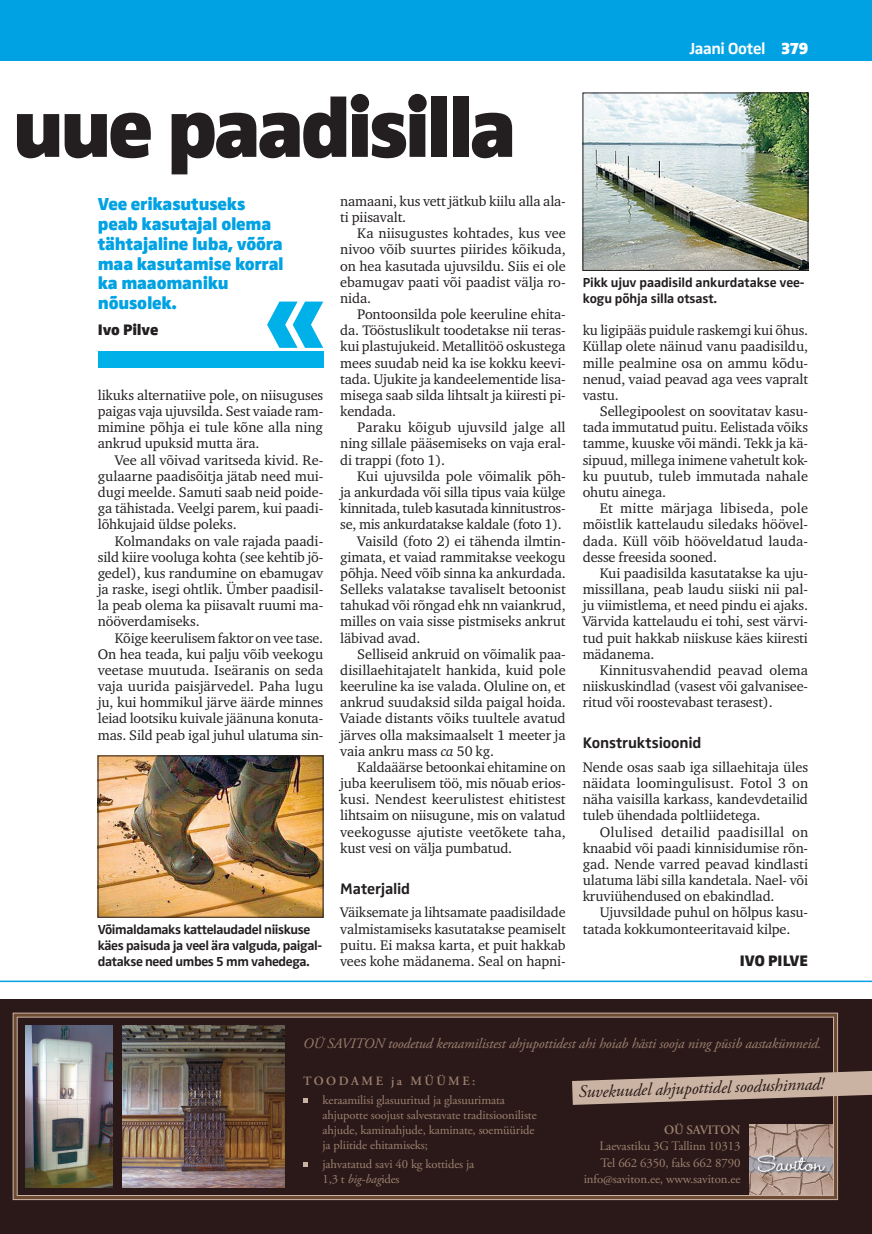
<style>
.page{position:relative;width:872px;height:1234px;background:#fff}
.page>*{position:absolute;margin:0;border:0;box-sizing:border-box;transform-origin:0 0}
.t1{font:900 85.5px "Zwo Pro";letter-spacing:-.05em;color:#231f20}
.t2{font:900 18px/19.8px "Zwo Pro";letter-spacing:-.015em;color:#00a2e3}
.t3{font:italic 17.55px "Adobe Garamond Pro";color:#2b1919}
.t4{font:700 16.5px "Zwo Pro";letter-spacing:-.02em;color:#fff}
.t5{font:700 15.75px "Zwo Pro";letter-spacing:-.01em;color:#231f20}
.t6{font:900 15.75px "Zwo Pro";letter-spacing:-.01em;color:#231f20}
.t7{font:italic 14.4px "Adobe Garamond Pro";letter-spacing:-.01em;color:#9c816e}
.t8{font:14.25px/16.2px "Charter ITC";letter-spacing:-.01em;color:#231f20;text-align:justify}
.t9{font:700 13.5px/16.2px "Zwo Pro";letter-spacing:-.03em;color:#231f20}
.t10{font:700 13.5px/16.2px "Zwo Pro";letter-spacing:-.01em;color:#231f20}
.t11{font:12.75px/16.5px "Adobe Garamond Pro";letter-spacing:-.01em;color:#9c816e;text-align:right}
.t12{font:600 12.75px "Adobe Garamond Pro";letter-spacing:-.01em;color:#9c816e}
.t13{font:12.6px/15px "Adobe Garamond Pro";letter-spacing:-.01em;color:#9c816e}
.t14{font:600 12.6px "Adobe Garamond Pro";letter-spacing:.2em;color:#9c816e}
.s1{font-style:italic}
.s2{font-weight:900}
</style>
<div class="page">
<div style="left:0;top:0;width:872px;height:60px;background:#00a2e3"></div>
<hr style="left:0;top:980px;width:872px;height:1px;background:#00a2e3">
<div style="left:0;top:999px;width:872px;height:234px;background:#2b1919"></div>
<svg style="left:15px;top:1014px;width:821px;height:183px;background:#84644f"></svg>
<div style="left:13px;top:1012px;width:825px;height:187px;border:1px solid #cab3a2"></div>
<div style="left:17px;top:1016px;width:816px;height:179px;background:#2b1919"></div>
<img style="left:749px;top:1124px;width:82px;height:69px">
<svg style="left:303px;top:1098px;width:5px;height:4px"></svg>
<svg style="left:303px;top:1162px;width:5px;height:5px"></svg>
<svg style="left:572px;top:1065px;width:300px;height:39px"></svg>
<img style="left:123px;top:1025px;width:161px;height:161px">
<img style="left:26px;top:1025px;width:86px;height:161px">
<div style="left:17px;top:1016px;width:816px;height:179px;border:1px solid #cab3a2"></div>
<img style="left:100px;top:757px;width:221px;height:158px">
<div style="left:98px;top:755px;width:225px;height:162px;border:1px solid #231f20"></div>
<img style="left:585px;top:95px;width:221px;height:173px">
<div style="left:583px;top:93px;width:225px;height:177px;border:1px solid #231f20"></div>
<svg style="left:267px;top:301px;width:56px;height:47px"></svg>
<div style="left:98px;top:351px;width:225px;height:16px;background:#00b0e8"></div>
<h1 class="t1" style="left:13px;top:77px;width:506px">uue paadisilla</h1>
<p class="t2" style="left:98px;top:194px;width:187px">Vee erikasutuseks peab kasutajal olema tähtajaline luba, võõra maa kasutamise korral ka maaomaniku nõusolek.</p>
<p class="t6" style="left:98px;top:320px;width:62px">Ivo Pilve</p>
<p class="t8" style="left:98px;top:387px;width:227px">likuks alternatiive pole, on niisuguses paigas vaja ujuvsilda. Sest vaiade ram&shy;mimine põhja ei tule kõne alla ning ankrud upuksid mutta ära.</p>
<p class="t8" style="left:98px;top:451px;width:227px;text-indent:17px">Vee all võivad varitseda kivid. Re&shy;gulaarne paadisõitja jätab need mui&shy;dugi meelde. Samuti saab neid poide&shy;ga tähistada. Veelgi parem, kui paadi&shy;lõhkujaid üldse poleks.</p>
<p class="t8" style="left:98px;top:532px;width:227px;text-indent:17px">Kolmandaks on vale rajada paadi&shy;sild kiire vooluga kohta (see kehtib jõ&shy;gedel), kus randumine on ebamugav ja raske, isegi ohtlik. Ümber paadisil&shy;la peab olema ka piisavalt ruumi ma&shy;nööverdamiseks.</p>
<p class="t8" style="left:98px;top:629px;width:227px;text-indent:17px">Kõige keerulisem faktor on vee tase.<br>On hea teada, kui palju võib veekogu veetase muutuda. Iseäranis on seda vaja uurida paisjärvedel. Paha lugu ju, kui hommikul järve äärde minnes leiad lootsiku kuivale jäänuna konuta&shy;mas. Sild peab igal juhul ulatuma sin-</p>
<p class="t9" style="left:98px;top:921px;width:226px">Võimaldamaks kattelaudadel niiskuse käes paisuda ja veel ära valguda, paigal&shy;datakse need umbes 5 mm vahedega.</p>
<p class="t8" style="left:340px;top:193px;width:227px">namaani, kus vett jätkub kiilu alla ala&shy;ti piisavalt.</p>
<p class="t8" style="left:340px;top:225px;width:227px;text-indent:17px">Ka niisugustes kohtades, kus vee nivoo võib suurtes piirides kõikuda, on hea kasutada ujuvsildu. Siis ei ole ebamugav paati või paadist välja ro&shy;nida.</p>
<p class="t8" style="left:340px;top:306px;width:227px;text-indent:17px">Pontoonsilda pole keeruline ehita&shy;da. Tööstuslikult toodetakse nii teras&shy;kui plastujukeid. Metallitöö oskustega mees suudab neid ka ise kokku keevi&shy;tada. Ujukite ja kandeelementide lisa&shy;misega saab silda lihtsalt ja kiiresti pi&shy;kendada.</p>
<p class="t8" style="left:340px;top:419px;width:227px;text-indent:17px">Paraku kõigub ujuvsild jalge all ning sillale pääsemiseks on vaja eral&shy;di trappi (foto 1).</p>
<p class="t8" style="left:357px;top:467px;width:210px">Kui ujuvsilda pole võimalik põh-</p>
<p class="t8" style="left:340px;top:484px;width:227px">ja ankurdada või silla tipus vaia külge</p>
<p class="t8" style="left:340px;top:500px;width:227px">kinnitada, tuleb kasutada kinnitustros-</p>
<p class="t8" style="left:340px;top:516px;width:223px">se, mis ankurdatakse kaldale (foto 1).</p>
<p class="t8" style="left:357px;top:532px;width:210px">Vaisild (foto 2) ei tähenda ilmtin-</p>
<p class="t8" style="left:340px;top:548px;width:227px">gimata, et vaiad rammitakse veekogu</p>
<p class="t8" style="left:340px;top:564px;width:227px">põhja. Need võib sinna ka ankurdada.</p>
<p class="t8" style="left:340px;top:581px;width:227px">Selleks valatakse tavaliselt betoonist</p>
<p class="t8" style="left:340px;top:597px;width:227px">tahukad või rõngad ehk nn vaiankrud,</p>
<p class="t8" style="left:340px;top:613px;width:227px">milles on vaia sisse pistmiseks ankrut</p>
<p class="t8" style="left:340px;top:629px;width:82px">läbivad avad.</p>
<p class="t8" style="left:357px;top:645px;width:210px">Selliseid ankruid on võimalik paa-</p>
<p class="t8" style="left:340px;top:661px;width:227px">disillaehitajatelt hankida, kuid pole</p>
<p class="t8" style="left:340px;top:678px;width:227px">keeruline ka ise valada. Oluline on, et</p>
<p class="t8" style="left:340px;top:694px;width:227px">ankrud suudaksid silda paigal hoida.</p>
<p class="t8" style="left:340px;top:710px;width:227px">Vaiade distants võiks tuultele avatud</p>
<p class="t8" style="left:340px;top:726px;width:227px">järves olla maksimaalselt 1 meeter ja</p>
<p class="t8" style="left:340px;top:742px;width:155px">vaia ankru mass <span class="s1">ca</span> 50 kg.</p>
<p class="t8" style="left:357px;top:758px;width:210px">Kaldaäärse betoonkai ehitamine on</p>
<p class="t8" style="left:340px;top:774px;width:227px">juba keerulisem töö, mis nõuab erios-</p>
<p class="t8" style="left:340px;top:791px;width:227px">kusi. Nendest keerulistest ehitistest</p>
<p class="t8" style="left:340px;top:807px;width:227px">lihtsaim on niisugune, mis on valatud</p>
<p class="t8" style="left:340px;top:823px;width:227px">veekogusse ajutiste veetõkete taha,</p>
<p class="t8" style="left:340px;top:839px;width:173px">kust vesi on välja pumbatud.</p>
<p class="t5" style="left:340px;top:879px;width:71px">Materjalid</p>
<p class="t8" style="left:340px;top:904px;width:227px">Väiksemate ja lihtsamate paadisildade valmistamiseks kasutatakse peamiselt puitu. Ei maksa karta, et puit hakkab vees kohe mädanema. Seal on hapni-</p>
<p class="t4" style="left:689px;top:39px;width:120px">Jaani Ootel <span class="s2">379</span></p>
<p class="t10" style="left:583px;top:274px;width:223px">Pikk ujuv paadisild ankurdatakse vee&shy;kogu põhja silla otsast.</p>
<p class="t8" style="left:583px;top:322px;width:227px">ku ligipääs puidule raskemgi kui õhus.<br>Küllap olete näinud vanu paadisildu, mille pealmine osa on ammu kõdu&shy;nenud, vaiad peavad aga vees vapralt vastu.</p>
<p class="t8" style="left:583px;top:403px;width:227px;text-indent:17px">Sellegipoolest on soovitatav kasu&shy;tada immutatud puitu. Eelistada võiks tamme, kuuske või mändi. Tekk ja kä&shy;sipuud, millega inimene vahetult kok&shy;ku puutub, tuleb immutada nahale ohutu ainega.</p>
<p class="t8" style="left:583px;top:500px;width:227px;text-indent:17px">Et mitte märjaga libiseda, pole mõistlik kattelaudu siledaks höövel&shy;dada. Küll võib hööveldatud lauda&shy;desse freesida sooned.</p>
<p class="t8" style="left:583px;top:564px;width:227px;text-indent:17px">Kui paadisilda kasutatakse ka uju&shy;missillana, peab laudu siiski nii pal&shy;ju viimistlema, et need pindu ei ajaks.<br>Värvida kattelaudu ei tohi, sest värvi&shy;tud puit hakkab niiskuse käes kiiresti mädanema.</p>
<p class="t8" style="left:583px;top:661px;width:227px;text-indent:17px">Kinnitusvahendid peavad olema niiskuskindlad (vasest või galvanisee&shy;ritud või roostevabast terasest).</p>
<p class="t5" style="left:583px;top:733px;width:120px">Konstruktsioonid</p>
<p class="t8" style="left:583px;top:758px;width:227px">Nende osas saab iga sillaehitaja üles näidata loomingulisust. Fotol 3 on näha vaisilla karkass, kandevdetailid tuleb ühendada poltliidetega.</p>
<p class="t8" style="left:583px;top:823px;width:227px;text-indent:17px">Olulised detailid paadisillal on knaa-bid või paadi kinnisidumise rõn&shy;gad. Nende varred peavad kindlasti ulatuma läbi silla kandetala. Nael- või kruviühendused on ebakindlad.</p>
<p class="t8" style="left:583px;top:904px;width:227px;text-indent:17px">Ujuvsildade puhul on hõlpus kasu&shy;tatada kokkumonteeritavaid kilpe.</p>
<p class="t6" style="left:740px;top:950px;width:70px">IVO PILVE</p>
<p class="t7" style="left:303px;top:1034px;width:520px">OÜ SAVITON toodetud keraamilistest ahjupottidest ahi hoiab hästi sooja ning püsib aastakümneid.</p>
<p class="t14" style="left:303px;top:1073px;width:174px">TOODAME ja MÜÜME:</p>
<p class="t13" style="left:322px;top:1092px;width:216px">keraamilisi glasuuritud ja glasuurimata ahjupotte soojust salvestavate traditsiooniliste ahjude, kaminahjude, kaminate, soemüüride ja pliitide ehitamiseks;</p>
<p class="t13" style="left:322px;top:1157px;width:153px">jahvatatud savi 40 kg kottides ja<br>1,3 t <span class="s1">big-bag</span>ides</p>
<p class="t3" style="left:578px;top:1081px;width:247px;rotate:-2deg">Suvekuudel ahjupottidel soodushinnad!</p>
<p class="t12" style="left:664px;top:1122px;width:78px">OÜ SAVITON</p>
<p class="t11" style="left:583px;top:1138px;width:158px">Laevastiku 3G Tallinn 10313<br>Tel 662 6350, faks 662 8790 info@saviton.ee, www.saviton.ee</p>
</div>
